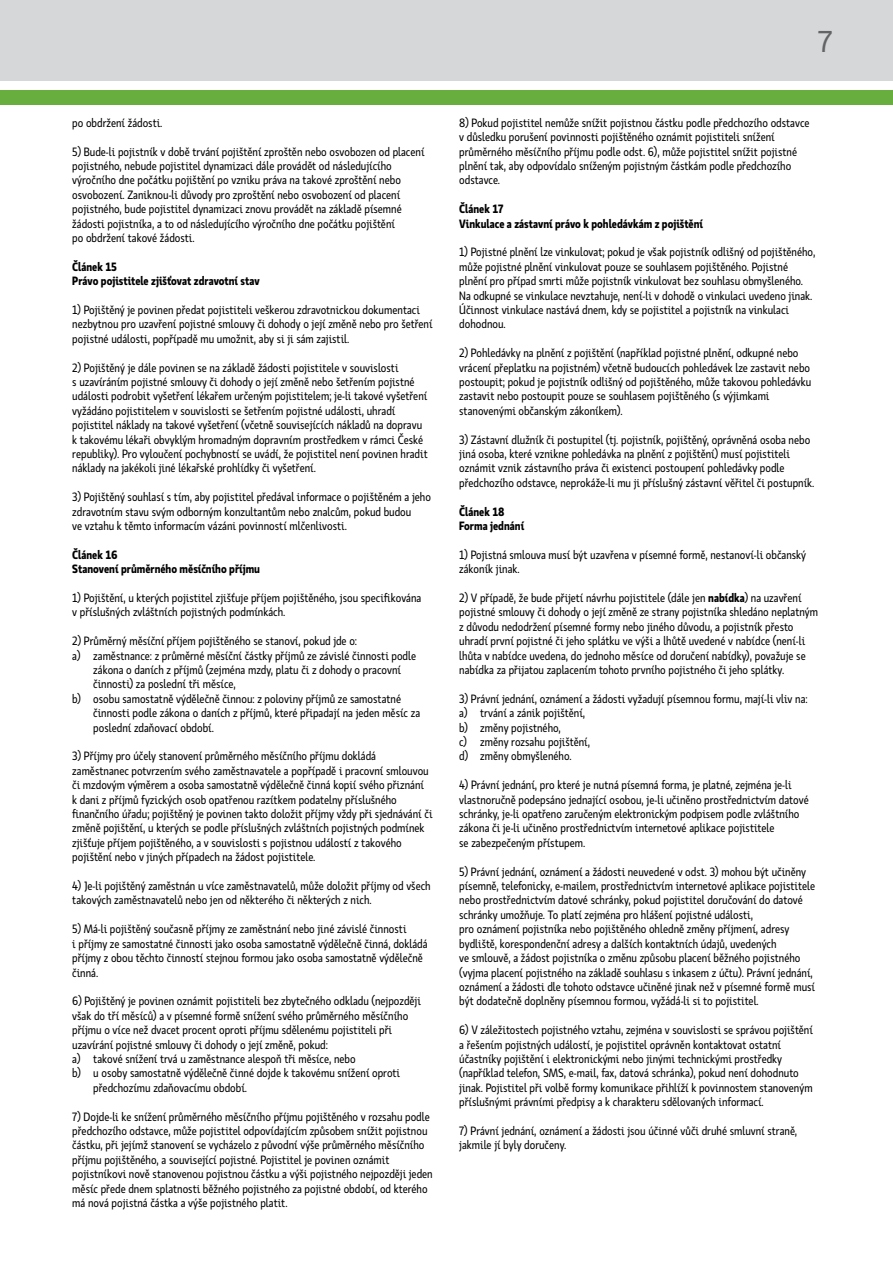
<style>
.page{position:relative;width:893px;height:1263px;background:#fff}
.page>*{position:absolute;margin:0;border:0;box-sizing:border-box;transform-origin:0 0}
.t1{font:30px "Koop Pro";color:#636466}
.t2{font:12px/14.4px "Koop Cond Pro";color:#000}
.t3{font:700 12px/14.4px "Koop Cond Pro";color:#000}
.s1{font-weight:700}
</style>
<div class="page">
<div style="left:0;top:0;width:893px;height:81px;background:#d5d7d8"></div>
<div style="left:0;top:91px;width:893px;height:14px;background:#67ae3e"></div>
<p class="t2" style="left:72px;top:115px;width:92px">po obdržení žádosti.</p>
<p class="t2" style="left:72px;top:144px;width:354px">5) Bude-li pojistník v době trvání pojištění zproštěn nebo osvobozen od placení pojistného, nebude pojistitel dynamizaci dále provádět od následujícího výročního dne počátku pojištění po vzniku práva na takové zproštění nebo osvobození. Zaniknou-li důvody pro zproštění nebo osvobození od placení pojistného, bude pojistitel dynamizaci znovu provádět na základě písemné žádosti pojistníka, a to od následujícího výročního dne počátku pojištění<br>po obdržení takové žádosti.</p>
<p class="t3" style="left:72px;top:259px;width:189px">Článek 15<br>Právo pojistitele zjišťovat zdravotní stav</p>
<p class="t2" style="left:72px;top:302px;width:362px">1) Pojištěný je povinen předat pojistiteli veškerou zdravotnickou dokumentaci nezbytnou pro uzavření pojistné smlouvy či dohody o její změně nebo pro šetření pojistné události, popřípadě mu umožnit, aby si ji sám zajistil.</p>
<p class="t2" style="left:72px;top:360px;width:357px">2) Pojištěný je dále povinen se na základě žádosti pojistitele v souvislosti<br>s uzavíráním pojistné smlouvy či dohody o její změně nebo šetřením pojistné události podrobit vyšetření lékařem určeným pojistitelem; je-li takové vyšetření vyžádáno pojistitelem v souvislosti se šetřením pojistné události, uhradí pojistitel náklady na takové vyšetření (včetně souvisejících nákladů na dopravu k takovému lékaři obvyklým hromadným dopravním prostředkem v rámci České republiky). Pro vyloučení pochybností se uvádí, že pojistitel není povinen hradit náklady na jakékoli jiné lékařské prohlídky či vyšetření.</p>
<p class="t2" style="left:72px;top:490px;width:360px">3) Pojištěný souhlasí s tím, aby pojistitel předával informace o pojištěném a jeho zdravotním stavu svým odborným konzultantům nebo znalcům, pokud budou<br>ve vztahu k těmto informacím vázáni povinností mlčenlivosti.</p>
<p class="t3" style="left:72px;top:547px;width:189px">Článek 16<br>Stanovení průměrného měsíčního příjmu</p>
<p class="t2" style="left:72px;top:590px;width:351px">1) Pojištění, u kterých pojistitel zjišťuje příjem pojištěného, jsou specifikována v příslušných zvláštních pojistných podmínkách.</p>
<p class="t2" style="left:72px;top:634px;width:286px">2) Průměrný měsíční příjem pojištěného se stanoví, pokud jde o:</p>
<p class="t2" style="left:72px;top:648px;width:345px">a) zaměstnance: z průměrné měsíční částky příjmů ze závislé činnosti podle</p>
<p class="t2" style="left:93px;top:662px;width:309px">zákona o daních z příjmů (zejména mzdy, platu či z dohody o pracovní</p>
<p class="t2" style="left:93px;top:677px;width:144px">činnosti) za poslední tři měsíce,</p>
<p class="t2" style="left:72px;top:691px;width:330px">b) osobu samostatně výdělečně činnou: z poloviny příjmů ze samostatné</p>
<p class="t2" style="left:93px;top:706px;width:328px">činnosti podle zákona o daních z příjmů, které připadají na jeden měsíc za</p>
<p class="t2" style="left:93px;top:720px;width:122px">poslední zdaňovací období.</p>
<p class="t2" style="left:72px;top:749px;width:362px">3) Příjmy pro účely stanovení průměrného měsíčního příjmu dokládá zaměstnanec potvrzením svého zaměstnavatele a popřípadě i pracovní smlouvou či mzdovým výměrem a osoba samostatně výdělečně činná kopií svého přiznání<br>k dani z příjmů fyzických osob opatřenou razítkem podatelny příslušného finančního úřadu; pojištěný je povinen takto doložit příjmy vždy při sjednávání či změně pojištění, u kterých se podle příslušných zvláštních pojistných podmínek zjišťuje příjem pojištěného, a v souvislosti s pojistnou událostí z takového pojištění nebo v jiných případech na žádost pojistitele.</p>
<p class="t2" style="left:72px;top:878px;width:360px">4) Je-li pojištěný zaměstnán u více zaměstnavatelů, může doložit příjmy od všech takových zaměstnavatelů nebo jen od některého či některých z nich.</p>
<p class="t2" style="left:72px;top:922px;width:357px">5) Má-li pojištěný současně příjmy ze zaměstnání nebo jiné závislé činnosti<br>i příjmy ze samostatné činnosti jako osoba samostatně výdělečně činná, dokládá příjmy z obou těchto činností stejnou formou jako osoba samostatně výdělečně činná.</p>
<p class="t2" style="left:72px;top:994px;width:350px">6) Pojištěný je povinen oznámit pojistiteli bez zbytečného odkladu (nejpozději</p>
<p class="t2" style="left:72px;top:1008px;width:337px">však do tří měsíců) a v písemné formě snížení svého průměrného měsíčního</p>
<p class="t2" style="left:72px;top:1022px;width:321px">příjmu o více než dvacet procent oproti příjmu sdělenému pojistiteli při</p>
<p class="t2" style="left:72px;top:1037px;width:257px">uzavírání pojistné smlouvy či dohody o její změně, pokud:</p>
<p class="t2" style="left:72px;top:1051px;width:285px">a) takové snížení trvá u zaměstnance alespoň tři měsíce, nebo</p>
<p class="t2" style="left:72px;top:1066px;width:329px">b) u osoby samostatně výdělečně činné dojde k takovému snížení oproti</p>
<p class="t2" style="left:93px;top:1080px;width:155px">předchozímu zdaňovacímu období.</p>
<p class="t2" style="left:72px;top:1109px;width:362px">7) Dojde-li ke snížení průměrného měsíčního příjmu pojištěného v rozsahu podle předchozího odstavce, může pojistitel odpovídajícím způsobem snížit pojistnou částku, při jejímž stanovení se vycházelo z původní výše průměrného měsíčního příjmu pojištěného, a související pojistné. Pojistitel je povinen oznámit pojistníkovi nově stanovenou pojistnou částku a výši pojistného nejpozději jeden měsíc přede dnem splatnosti běžného pojistného za pojistné období, od kterého má nová pojistná částka a výše pojistného platit.</p>
<h1 class="t1" style="left:818px;top:21px;width:16px">7</h1>
<p class="t2" style="left:459px;top:115px;width:352px">8) Pokud pojistitel nemůže snížit pojistnou částku podle předchozího odstavce v důsledku porušení povinnosti pojištěného oznámit pojistiteli snížení průměrného měsíčního příjmu podle odst. 6), může pojistitel snížit pojistné plnění tak, aby odpovídalo sníženým pojistným částkám podle předchozího odstavce.</p>
<p class="t3" style="left:459px;top:201px;width:245px">Článek 17<br>Vinkulace a zástavní právo k pohledávkám z pojištění</p>
<p class="t2" style="left:459px;top:245px;width:358px">1) Pojistné plnění lze vinkulovat; pokud je však pojistník odlišný od pojištěného, může pojistné plnění vinkulovat pouze se souhlasem pojištěného. Pojistné plnění pro případ smrti může pojistník vinkulovat bez souhlasu obmyšleného.<br>Na odkupné se vinkulace nevztahuje, není-li v dohodě o vinkulaci uvedeno jinak.<br>Účinnost vinkulace nastává dnem, kdy se pojistitel a pojistník na vinkulaci dohodnou.</p>
<p class="t2" style="left:459px;top:346px;width:354px">2) Pohledávky na plnění z pojištění (například pojistné plnění, odkupné nebo vrácení přeplatku na pojistném) včetně budoucích pohledávek lze zastavit nebo postoupit; pokud je pojistník odlišný od pojištěného, může takovou pohledávku zastavit nebo postoupit pouze se souhlasem pojištěného (s výjimkami stanovenými občanským zákoníkem).</p>
<p class="t2" style="left:459px;top:432px;width:357px">3) Zástavní dlužník či postupitel (tj. pojistník, pojištěný, oprávněná osoba nebo jiná osoba, které vznikne pohledávka na plnění z pojištění) musí pojistiteli oznámit vznik zástavního práva či existenci postoupení pohledávky podle předchozího odstavce, neprokáže-li mu ji příslušný zástavní věřitel či postupník.</p>
<p class="t3" style="left:459px;top:504px;width:66px">Článek 18<br>Forma jednání</p>
<p class="t2" style="left:459px;top:547px;width:348px">1) Pojistná smlouva musí být uzavřena v písemné formě, nestanoví-li občanský zákoník jinak.</p>
<p class="t2" style="left:459px;top:590px;width:360px">2) V případě, že bude přijetí návrhu pojistitele (dále jen <span class="s1">nabídka</span>) na uzavření pojistné smlouvy či dohody o její změně ze strany pojistníka shledáno neplatným z důvodu nedodržení písemné formy nebo jiného důvodu, a pojistník přesto uhradí první pojistné či jeho splátku ve výši a lhůtě uvedené v nabídce (není-li lhůta v nabídce uvedena, do jednoho měsíce od doručení nabídky), považuje se nabídka za přijatou zaplacením tohoto prvního pojistného či jeho splátky.</p>
<p class="t2" style="left:459px;top:691px;width:350px">3) Právní jednání, oznámení a žádosti vyžadují písemnou formu, mají-li vliv na: a) trvání a zánik pojištění,<br>b) změny pojistného,<br>c) změny rozsahu pojištění,<br>d) změny obmyšleného.</p>
<p class="t2" style="left:459px;top:778px;width:351px">4) Právní jednání, pro které je nutná písemná forma, je platné, zejména je-li vlastnoručně podepsáno jednající osobou, je-li učiněno prostřednictvím datové schránky, je-li opatřeno zaručeným elektronickým podpisem podle zvláštního zákona či je-li učiněno prostřednictvím internetové aplikace pojistitele<br>se zabezpečeným přístupem.</p>
<p class="t2" style="left:459px;top:864px;width:357px">5) Právní jednání, oznámení a žádosti neuvedené v odst. 3) mohou být učiněny písemně, telefonicky, e-mailem, prostřednictvím internetové aplikace pojistitele nebo prostřednictvím datové schránky, pokud pojistitel doručování do datové schránky umožňuje. To platí zejména pro hlášení pojistné události,<br>pro oznámení pojistníka nebo pojištěného ohledně změny příjmení, adresy bydliště, korespondenční adresy a dalších kontaktních údajů, uvedených<br>ve smlouvě, a žádost pojistníka o změnu způsobu placení běžného pojistného (vyjma placení pojistného na základě souhlasu s inkasem z účtu). Právní jednání, oznámení a žádosti dle tohoto odstavce učiněné jinak než v písemné formě musí být dodatečně doplněny písemnou formou, vyžádá-li si to pojistitel.</p>
<p class="t2" style="left:459px;top:1022px;width:355px">6) V záležitostech pojistného vztahu, zejména v souvislosti se správou pojištění a řešením pojistných událostí, je pojistitel oprávněn kontaktovat ostatní účastníky pojištění i elektronickými nebo jinými technickými prostředky (například telefon, SMS, e-mail, fax, datová schránka), pokud není dohodnuto jinak. Pojistitel při volbě formy komunikace přihlíží k povinnostem stanoveným příslušnými právními předpisy a k charakteru sdělovaných informací.</p>
<p class="t2" style="left:459px;top:1123px;width:340px">7) Právní jednání, oznámení a žádosti jsou účinné vůči druhé smluvní straně, jakmile jí byly doručeny.</p>
</div>
